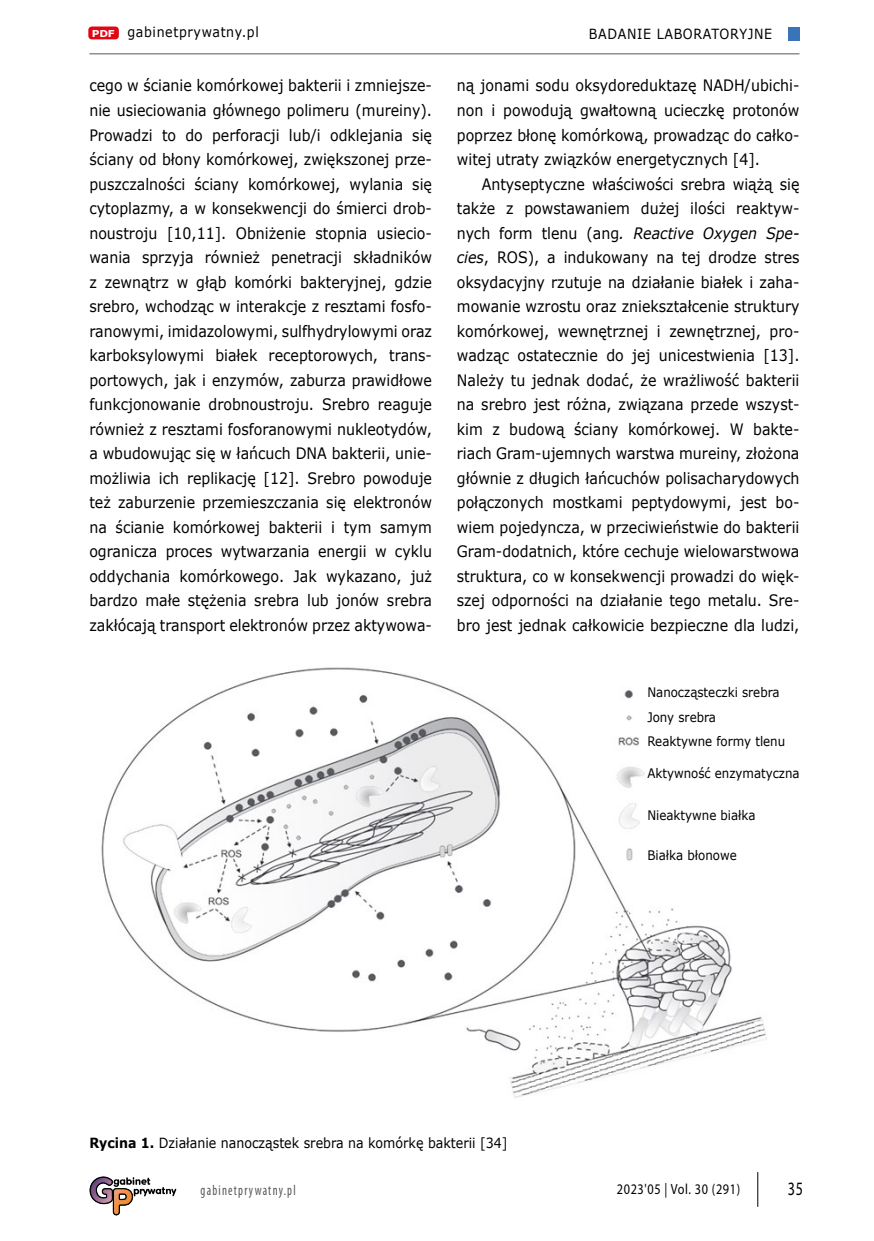
<style>
.page{position:relative;width:874px;height:1241px;background:#fff}
.page>*{position:absolute;margin:0;border:0;box-sizing:border-box;transform-origin:0 0}
.t1{font:18.9px "Myriad Pro";color:#000;scale:.75 1}
.t2{font:15.75px/24.5px "Verdana";color:#000;text-align:justify;scale:.9 1}
.t3{font:14.7px "Myriad Pro";letter-spacing:.05em;color:#000;scale:.83 1}
.t4{font:condensed 14.7px "Myriad Pro";letter-spacing:.1em;color:#575756;scale:.83 1}
.t5{font:14px "Verdana";color:#000;scale:.9 1}
.t6{font:14px "Verdana";letter-spacing:.05em;color:#000;scale:.9 1}
.t7{font:13.12px/24.5px "Verdana";color:#000;scale:.9 1}
.t8{font:700 9.45px "Verdana";color:#fff;scale:1.11 1}
.s1{font-style:italic}
.s2{font-weight:700}
</style>
<div class="page">
<hr style="left:89px;top:53px;width:710px;height:1px;background:#575756">
<hr style="left:757px;top:1171px;width:1px;height:35px;background:#000">
<svg style="left:89px;top:1176px;width:87px;height:40px"></svg>
<div style="left:88px;top:27px;width:31px;height:12px;background:#e30613;border-radius:3px"></div>
<div style="left:787px;top:27px;width:11px;height:14px;background:#3974b9"></div>
<img style="left:101px;top:667px;width:666px;height:431px">
<div style="left:647px;top:658px;width:134px;height:210px;background:#fff"></div>
<p class="t8" style="left:92px;top:26px;width:22px">PDF</p>
<p class="t6" style="left:127px;top:23px;width:147px">gabinetprywatny.pl</p>
<p class="t6" style="left:588px;top:24px;width:205px">BADANIE LABORATORYJNE</p>
<p class="t2" style="left:89px;top:73px;width:382px">cego w ścianie komórkowej bakterii i zmniejsze&shy;nie usieciowania głównego polimeru (mureiny).<br>Prowadzi to do perforacji lub/i odklejania się ściany od błony komórkowej, zwiększonej prze&shy;puszczalności ściany komórkowej, wylania się cytoplazmy, a w konsekwencji do śmierci drob&shy;noustroju [10,11]. Obniżenie stopnia usiecio&shy;wania sprzyja również penetracji składników z zewnątrz w głąb komórki bakteryjnej, gdzie srebro, wchodząc w interakcje z resztami fosfo&shy;ranowymi, imidazolowymi, sulfhydrylowymi oraz karboksylowymi białek receptorowych, trans&shy;portowych, jak i enzymów, zaburza prawidłowe funkcjonowanie drobnoustroju. Srebro reaguje również z resztami fosforanowymi nukleotydów, a wbudowując się w łańcuch DNA bakterii, unie&shy;możliwia ich replikację [12]. Srebro powoduje też zaburzenie przemieszczania się elektronów na ścianie komórkowej bakterii i tym samym ogranicza proces wytwarzania energii w cyklu oddychania komórkowego. Jak wykazano, już bardzo małe stężenia srebra lub jonów srebra zakłócają transport elektronów przez aktywowa-</p>
<p class="t2" style="left:456px;top:73px;width:382px">ną jonami sodu oksydoreduktazę NADH/ubichi&shy;non i powodują gwałtowną ucieczkę protonów poprzez błonę komórkową, prowadząc do całko&shy;witej utraty związków energetycznych [4].</p>
<p class="t2" style="left:456px;top:171px;width:382px;text-indent:25px">Antyseptyczne właściwości srebra wiążą się także z powstawaniem dużej ilości reaktyw&shy;nych form tlenu (ang<span class="s1">. Reactive Oxygen Spe&shy;cies</span>, ROS), a indukowany na tej drodze stres oksydacyjny rzutuje na działanie białek i zaha&shy;mowanie wzrostu oraz zniekształcenie struktury komórkowej, wewnętrznej i zewnętrznej, pro&shy;wadząc ostatecznie do jej unicestwienia [13].<br>Należy tu jednak dodać, że wrażliwość bakterii na srebro jest różna, związana przede wszyst&shy;kim z budową ściany komórkowej. W bakte&shy;riach Gram-ujemnych warstwa mureiny, złożona głównie z długich łańcuchów polisacharydowych połączonych mostkami peptydowymi, jest bo&shy;wiem pojedyncza, w przeciwieństwie do bakterii Gram-dodatnich, które cechuje wielowarstwowa struktura, co w konsekwencji prowadzi do więk&shy;szej odporności na działanie tego metalu. Sre&shy;bro jest jednak całkowicie bezpieczne dla ludzi,</p>
<p class="t5" style="left:89px;top:1132px;width:466px"><span class="s2">Rycina 1.</span> Działanie nanocząstek srebra na komórkę bakterii [34]</p>
<p class="t7" style="left:647px;top:680px;width:155px">Nanocząsteczki srebra<br>Jony srebra<br>Reaktywne formy tlenu</p>
<p class="t7" style="left:647px;top:760px;width:171px">Aktywność enzymatyczna</p>
<p class="t7" style="left:647px;top:802px;width:122px">Nieaktywne białka</p>
<p class="t7" style="left:647px;top:842px;width:101px">Białka błonowe</p>
<p class="t4" style="left:200px;top:1180px;width:116px">gabinetprywatny.pl</p>
<p class="t3" style="left:616px;top:1179px;width:150px">2023'05 | Vol. 30 (291)</p>
<p class="t1" style="left:787px;top:1177px;width:22px">35</p>
</div>
